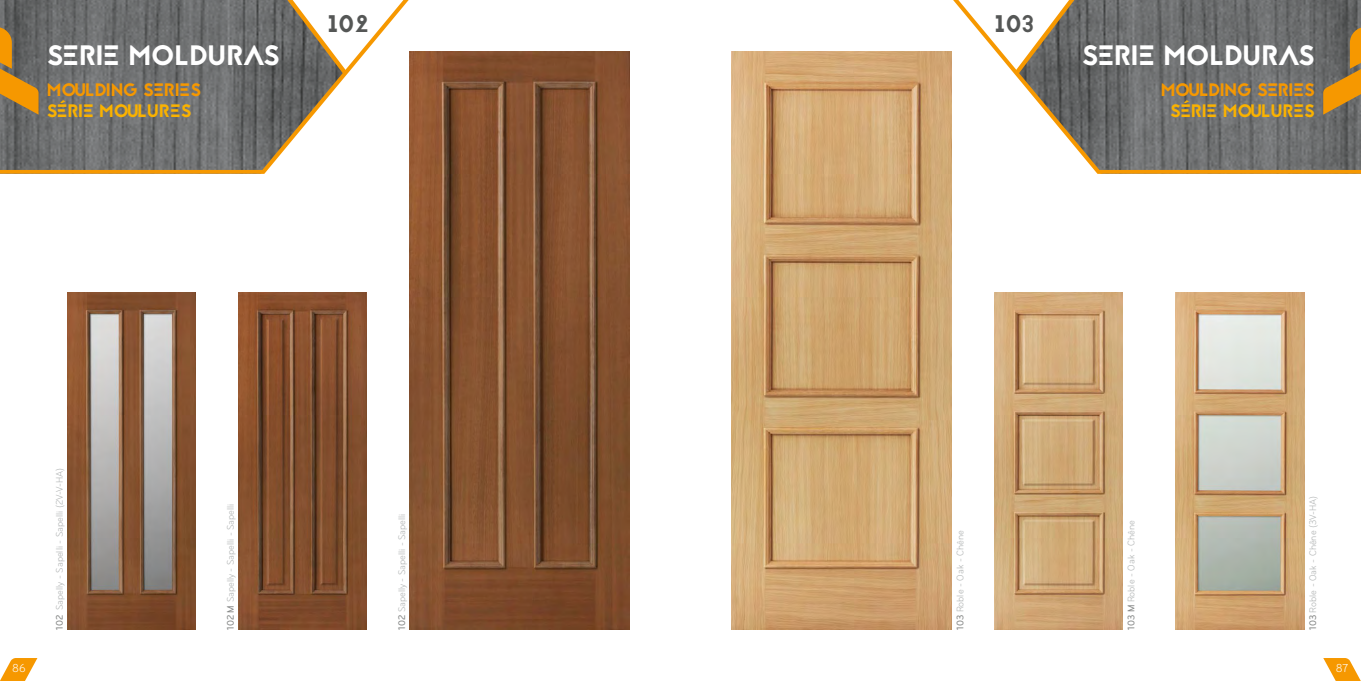
<style>
.page{position:relative;width:1361px;height:681px;background:#fff}
.page>*{position:absolute;margin:0;border:0;box-sizing:border-box;transform-origin:0 0}
.t1{font:28px "Jaapokkisubtract";color:#fff}
.t2{font:24px "Jaapokkisubtract";color:#555756}
.t3{font:18px "Jaapokkisubtract";letter-spacing:-.005em;color:#f69800}
.t4{font:18px "Jaapokkisubtract";color:#fab200}
.t5{font:condensed 12px "Bryant";color:#fff}
.t6{font:condensed 10px "Bryant";color:#b1b4b4}
.s1{font-weight:500;color:#878988}
</style>
<div class="page">
<img style="left:0;top:0;width:259px;height:170px">
<svg style="left:259px;top:0;width:150px;height:173px"></svg>
<hr style="left:0;top:170px;width:264px;height:3px;background:#f69800">
<svg style="left:0;top:27px;width:39px;height:88px;background:#9c783b"></svg>
<img style="left:1102px;top:0;width:259px;height:170px">
<svg style="left:953px;top:0;width:149px;height:173px"></svg>
<hr style="left:1097px;top:170px;width:264px;height:3px;background:#f69800">
<svg style="left:1323px;top:27px;width:38px;height:88px;background:#9c773c"></svg>
<svg style="left:0;top:658px;width:37px;height:22px"></svg>
<svg style="left:1323px;top:658px;width:38px;height:22px"></svg>
<img style="left:994px;top:292px;width:128px;height:337px">
<img style="left:1176px;top:292px;width:128px;height:337px">
<img style="left:409px;top:51px;width:220px;height:578px">
<img style="left:238px;top:292px;width:128px;height:337px">
<img style="left:67px;top:292px;width:128px;height:337px">
<img style="left:732px;top:51px;width:220px;height:578px">
<h1 class="t1" style="left:47px;top:36px;width:235px">SERIE MOLDURAS</h1>
<h3 class="t3" style="left:47px;top:77px;width:156px">MOULDING SERIES</h3>
<h3 class="t4" style="left:47px;top:98px;width:146px">SÉRIE MOULURES</h3>
<h2 class="t2" style="left:327px;top:7px;width:43px">102</h2>
<p class="t6" style="left:54px;top:629px;width:163px;rotate:-90deg"><span class="s1">102</span> Sapelly - Sapelli - Sapelli (2V-V-HA)</p>
<p class="t6" style="left:225px;top:629px;width:127px;rotate:-90deg"><span class="s1">102 M</span> Sapelly - Sapelli - Sapelli</p>
<p class="t6" style="left:396px;top:629px;width:117px;rotate:-90deg"><span class="s1">102</span> Sapelly - Sapelli - Sapelli</p>
<h2 class="t2" style="left:994px;top:7px;width:41px">103</h2>
<h1 class="t1" style="left:1082px;top:36px;width:235px">SERIE MOLDURAS</h1>
<h3 class="t3" style="left:1160px;top:77px;width:156px">MOULDING SERIES</h3>
<h3 class="t4" style="left:1170px;top:98px;width:146px">SÉRIE MOULURES</h3>
<p class="t6" style="left:955px;top:629px;width:101px;rotate:-90deg"><span class="s1">103</span> Roble - Oak - Chêne</p>
<p class="t6" style="left:1125px;top:629px;width:111px;rotate:-90deg"><span class="s1">103 M</span> Roble - Oak - Chêne</p>
<p class="t6" style="left:1307px;top:629px;width:135px;rotate:-90deg"><span class="s1">103</span> Roble - Oak - Chêne (3V-HA)</p>
<p class="t5" style="left:12px;top:661px;width:15px">86</p>
<p class="t5" style="left:1335px;top:661px;width:14px">87</p>
</div>
